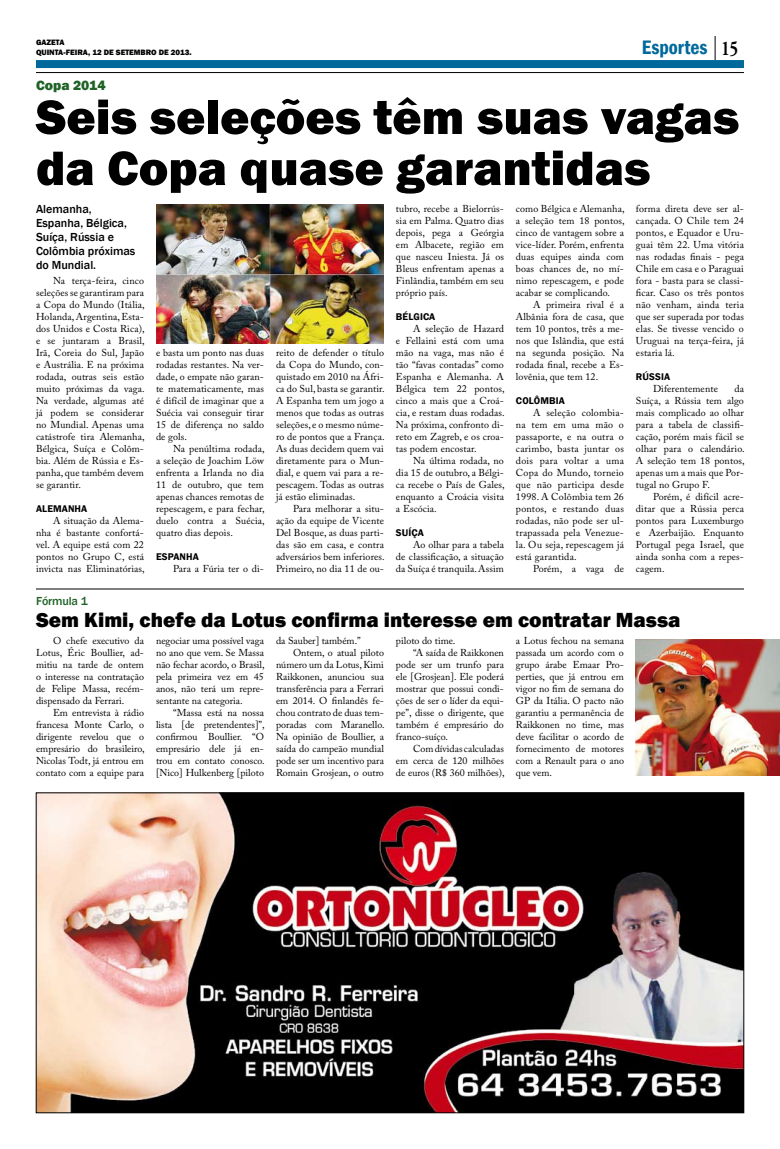
<style>
.page{position:relative;width:780px;height:1149px;background:#fff}
.page>*{position:absolute;margin:0;border:0;box-sizing:border-box;transform-origin:0 0}
.t1{font:800 50px/51px "Franklin Gothic";color:#000}
.t2{font:800 21px "Franklin Gothic";color:#000}
.t3{font:600 condensed 20px "Franklin Gothic";color:#00699b}
.t4{font:800 14px "Franklin Gothic";color:#1f6327}
.t5{font:500 12px/14px "Franklin Gothic";color:#000}
.t6{font:500 12px "Franklin Gothic";letter-spacing:-.01em;color:#1f6327}
.t7{font:10px/12px "Adobe Caslon Pro";letter-spacing:.01em;color:#000;text-align:justify}
.t8{font:600 10px "Franklin Gothic";letter-spacing:.01em;color:#000}
.t9{font:800 8px/10px "Franklin Gothic";color:#000}
.s1{font-family:"Adobe Garamond Pro";font-weight:700;font-stretch:normal;font-size:20.8px;color:#000}
</style>
<div class="page">
<hr style="left:36px;top:588px;width:708px;height:1px;background:#000">
<img style="left:38px;top:794px;width:704px;height:316px">
<hr style="left:36px;top:72px;width:708px;height:1px;background:#000">
<div style="left:36px;top:60px;width:708px;height:8px;background:#00699b"></div>
<svg style="left:714px;top:36px;width:1px;height:24px"></svg>
<img style="left:156px;top:204px;width:228px;height:139px">
<img style="left:636px;top:639px;width:144px;height:135px">
<p class="t9" style="left:36px;top:37px;width:157px">GAZETA<br>QUINTA-FEIRA, 12 DE SETEMBRO DE 2013.</p>
<h3 class="t4" style="left:36px;top:76px;width:71px">Copa 2014</h3>
<h1 class="t1" style="left:36px;top:91px;width:704px">Seis seleções têm suas vagas da Copa quase garantidas</h1>
<p class="t5" style="left:36px;top:202px;width:101px">Alemanha,<br>Espanha, Bélgica,<br>Suíça, Rússia e<br>Colômbia próximas do Mundial.</p>
<p class="t7" style="left:36px;top:274px;width:110px;text-indent:17px">Na terça-feira, cinco seleções se garantiram para a Copa do Mundo (Itália, Holanda, Argentina, Esta&shy;dos Unidos e Costa Rica), e se juntaram a Brasil, Irã, Coreia do Sul, Japão e Austrália. E na próxima rodada, outras seis estão muito próximas da vaga.<br>Na verdade, algumas até já podem se considerar no Mundial. Apenas uma catástrofe tira Alemanha, Bélgica, Suíça e Colôm&shy;bia. Além de Rússia e Es&shy;panha, que também devem se garantir.</p>
<p class="t8" style="left:36px;top:502px;width:8px">ALEMANHA</p>
<p class="t7" style="left:36px;top:514px;width:110px;text-indent:17px">A situação da Alema&shy;nha é bastante confortá&shy;vel. A equipe está com 22 pontos no Grupo C, está invicta nas Eliminatórias,</p>
<h3 class="t3" style="left:642px;top:34px;width:98px">Esportes <span class="s1">15</span></h3>
<p class="t7" style="left:516px;top:202px;width:110px">como Bélgica e Alemanha, a seleção tem 18 pontos, cinco de vantagem sobre a vice-líder. Porém, enfrenta duas equipes ainda com boas chances de, no mí&shy;nimo repescagem, e pode acabar se complicando.</p>
<p class="t7" style="left:516px;top:298px;width:109px;text-indent:17px">A primeira rival é a Albânia fora de casa, que tem 10 pontos, três a me&shy;nos que Islândia, que está na segunda posição. Na rodada final, recebe a Es&shy;lovênia, que tem 12.</p>
<p class="t8" style="left:516px;top:394px;width:45px">COLÔMBIA</p>
<p class="t7" style="left:516px;top:406px;width:109px;text-indent:17px">A seleção colombia&shy;na tem em uma mão o passaporte, e na outra o carimbo, basta juntar os dois para voltar a uma Copa do Mundo, torneio que não participa desde 1998. A Colômbia tem 26 pontos, e restando duas rodadas, não pode ser ul&shy;trapassada pela Venezue&shy;la. Ou seja, repescagem já está garantida.</p>
<p class="t7" style="left:533px;top:562px;width:92px">Porém, a vaga de</p>
<p class="t7" style="left:396px;top:202px;width:109px">tubro, recebe a Bielorrús&shy;sia em Palma. Quatro dias depois, pega a Geórgia em Albacete, região em que nasceu Iniesta. Já os Bleus enfrentam apenas a Finlândia, também em seu próprio país.</p>
<p class="t8" style="left:396px;top:310px;width:41px">BÉLGICA</p>
<p class="t7" style="left:396px;top:322px;width:110px;text-indent:17px">A seleção de Hazard e Fellaini está com uma mão na vaga, mas não é tão “favas contadas” como Espanha e Alemanha. A Bélgica tem 22 pontos, cinco a mais que a Croá&shy;cia, e restam duas rodadas.<br>Na próxima, confronto di&shy;reto em Zagreb, e os croa&shy;tas podem encostar.</p>
<p class="t7" style="left:396px;top:454px;width:110px;text-indent:17px">Na última rodada, no dia 15 de outubro, a Bélgi&shy;ca recebe o País de Gales, enquanto a Croácia visita a Escócia.</p>
<p class="t8" style="left:396px;top:526px;width:19px">SUÍÇA</p>
<p class="t7" style="left:396px;top:538px;width:109px;text-indent:17px">Ao olhar para a tabela de classificação, a situação da Suíça é tranquila. Assim</p>
<p class="t7" style="left:636px;top:202px;width:109px">forma direta deve ser al&shy;cançada. O Chile tem 24 pontos, e Equador e Uru&shy;guai têm 22. Uma vitória nas rodadas finais - pega Chile em casa e o Paraguai fora - basta para se classi&shy;ficar. Caso os três pontos não venham, ainda teria que ser superada por todas elas. Se tivesse vencido o Uruguai na terça-feira, já estaria lá.</p>
<p class="t8" style="left:636px;top:370px;width:20px">RÚSSIA</p>
<p class="t7" style="left:653px;top:382px;width:66px">Diferentemente</p>
<p class="t7" style="left:156px;top:346px;width:109px">e basta um ponto nas duas rodadas restantes. Na ver&shy;dade, o empate não garan&shy;te matematicamente, mas é difícil de imaginar que a Suécia vai conseguir tirar 15 de diferença no saldo de gols.</p>
<p class="t7" style="left:156px;top:442px;width:110px;text-indent:17px">Na penúltima rodada, a seleção de Joachim Löw enfrenta a Irlanda no dia 11 de outubro, que tem apenas chances remotas de repescagem, e para fechar, duelo contra a Suécia, quatro dias depois.</p>
<p class="t8" style="left:156px;top:550px;width:25px">ES PANHA</p>
<p class="t7" style="left:173px;top:562px;width:92px">Para a Fúria ter o di-</p>
<p class="t7" style="left:276px;top:346px;width:110px">reito de defender o título da Copa do Mundo, con&shy;quistado em 2010 na Áfri&shy;ca do Sul, basta se garantir.<br>A Espanha tem um jogo a menos que todas as outras seleções, e o mesmo núme&shy;ro de pontos que a França.<br>As duas decidem quem vai diretamente para o Mun&shy;dial, e quem vai para a re&shy;pescagem. Todas as outras já estão eliminadas.</p>
<p class="t7" style="left:276px;top:502px;width:110px;text-indent:17px">Para melhorar a situ&shy;ação da equipe de Vicente Del Bosque, as duas parti&shy;das são em casa, e contra adversários bem inferiores.<br>Primeiro, no dia 11 de ou-</p>
<p class="t7" style="left:636px;top:382px;width:110px;text-indent:98px">da Suíça, a Rússia tem algo mais complicado ao olhar para a tabela de classifi&shy;cação, porém mais fácil se olhar para o calendário.<br>A seleção tem 18 pontos, apenas um a mais que Por&shy;tugal no Grupo F.</p>
<p class="t7" style="left:636px;top:490px;width:109px;text-indent:17px">Porém, é difícil acre&shy;ditar que a Rússia perca pontos para Luxemburgo e Azerbaijão. Enquanto Portugal pega Israel, que ainda sonha com a repes&shy;cagem.</p>
<p class="t6" style="left:36px;top:593px;width:53px">Fórmula 1</p>
<h2 class="t2" style="left:36px;top:605px;width:646px">Sem Kimi, chefe da Lotus confirma interesse em contratar Massa</h2>
<p class="t7" style="left:36px;top:634px;width:109px;text-indent:17px">O chefe executivo da Lotus, Éric Boullier, ad&shy;mitiu na tarde de ontem o interesse na contratação de Felipe Massa, recém&shy;dispensado da Ferrari.</p>
<p class="t7" style="left:36px;top:706px;width:110px;text-indent:17px">Em entrevista à rádio francesa Monte Carlo, o dirigente revelou que o empresário do brasileiro, Nicolas Todt, já entrou em contato com a equipe para</p>
<p class="t7" style="left:156px;top:634px;width:110px">negociar uma possível vaga no ano que vem. Se Massa não fechar acordo, o Brasil, pela primeira vez em 45 anos, não terá um repre&shy;sentante na categoria.</p>
<p class="t7" style="left:156px;top:706px;width:110px;text-indent:17px">“Massa está na nossa lista [de pretendentes]”, confirmou Boullier. “O empresário dele já en&shy;trou em contato conosco. [Nico] Hulkenberg [piloto</p>
<p class="t7" style="left:276px;top:634px;width:86px">da Sauber] também.”</p>
<p class="t7" style="left:293px;top:646px;width:92px">Ontem, o atual piloto</p>
<p class="t7" style="left:276px;top:658px;width:109px">número um da Lotus, Kimi</p>
<p class="t7" style="left:276px;top:670px;width:109px">Raikkonen, anunciou sua</p>
<p class="t7" style="left:276px;top:682px;width:109px">transferência para a Ferrari</p>
<p class="t7" style="left:276px;top:694px;width:109px">em 2014. O finlandês fe-</p>
<p class="t7" style="left:276px;top:706px;width:109px">chou contrato de duas tem-</p>
<p class="t7" style="left:276px;top:718px;width:110px">poradas com Maranello.</p>
<p class="t7" style="left:276px;top:730px;width:109px">Na opinião de Boullier, a</p>
<p class="t7" style="left:276px;top:742px;width:109px">saída do campeão mundial</p>
<p class="t7" style="left:276px;top:754px;width:109px">pode ser um incentivo para</p>
<p class="t7" style="left:276px;top:766px;width:109px">Romain Grosjean, o outro</p>
<p class="t7" style="left:396px;top:634px;width:61px">piloto do time.</p>
<p class="t7" style="left:413px;top:646px;width:92px">“A saída de Raikkonen</p>
<p class="t7" style="left:396px;top:658px;width:109px">pode ser um trunfo para</p>
<p class="t7" style="left:396px;top:670px;width:109px">ele [Grosjean]. Ele poderá</p>
<p class="t7" style="left:396px;top:682px;width:109px">mostrar que possui condi-</p>
<p class="t7" style="left:396px;top:694px;width:109px">ções de ser o líder da equi-</p>
<p class="t7" style="left:396px;top:706px;width:109px">pe”, disse o dirigente, que</p>
<p class="t7" style="left:396px;top:718px;width:109px">também é empresário do</p>
<p class="t7" style="left:396px;top:730px;width:53px">franco-suíço.</p>
<p class="t7" style="left:413px;top:742px;width:92px">Com dívidas calculadas</p>
<p class="t7" style="left:396px;top:754px;width:109px">em cerca de 120 milhões</p>
<p class="t7" style="left:396px;top:766px;width:110px">de euros (R$ 360 milhões),</p>
<p class="t7" style="left:516px;top:634px;width:109px">a Lotus fechou na semana passada um acordo com o grupo árabe Emaar Pro&shy;perties, que já entrou em vigor no fim de semana do GP da Itália. O pacto não garantiu a permanência de Raikkonen no time, mas deve facilitar o acordo de fornecimento de motores com a Renault para o ano que vem.</p>
</div>
